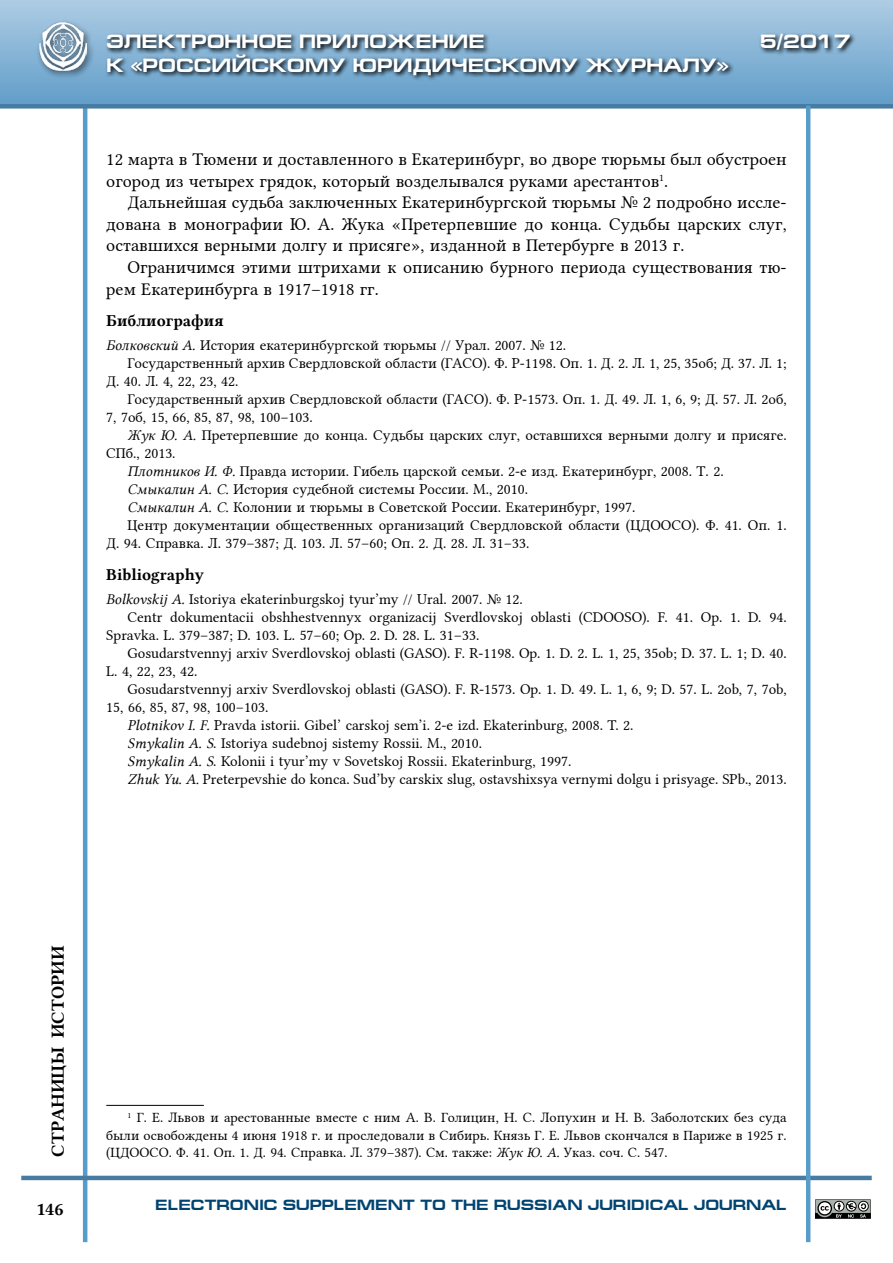
<style>
.page{position:relative;width:893px;height:1263px;background:#fff}
.page>*{position:absolute;margin:0;border:0;box-sizing:border-box;transform-origin:0 0}
.t1{font:700 19.5px "Europe Ext";color:#fff}
.t2{font:18px/21.6px "Lin Libertine";color:#000}
.t3{font:18px "Lin Libertine B";color:#000}
.t4{font:16.5px "Lin Libertine B";color:#000}
.t5{font:15px "Lin Libertine";color:#000}
.t6{font:700 15px "Europe Ext";color:#004371}
.t7{font:14.25px/17.1px "Lin Libertine";color:#000;text-align:justify}
.s1{font-family:"Lin Libertine I"}
</style>
<div class="page">
<div style="left:0;top:0;width:893px;height:106px;background:linear-gradient(to bottom,#aecce4,#619dc9)"></div>
<hr style="left:83px;top:106px;width:4px;height:1136px;background:#589cca">
<hr style="left:21px;top:1176px;width:851px;height:4px;background:#467ba2">
<div style="left:0;top:104px;width:893px;height:5px;background:#467ba2"></div>
<div style="left:35px;top:19px;width:60px;height:60px;background:#000;opacity:.63"></div>
<img style="left:39px;top:23px;width:48px;height:47px">
<svg style="left:105px;top:31px;width:751px;height:50px;background:#6b90ac"></svg>
<hr style="left:806px;top:106px;width:4px;height:1136px;background:#589cca">
<svg style="left:815px;top:1199px;width:56px;height:20px"></svg>
<hr style="left:106px;top:1105px;width:98px;height:1px;background:#000">
<h1 class="t1" style="left:106px;top:31px;width:380px">ЭЛЕКТРОННОЕ ПРИЛОЖЕНИЕ</h1>
<h1 class="t1" style="left:760px;top:31px;width:92px">5/2017</h1>
<h1 class="t1" style="left:106px;top:54px;width:624px">К «РОССИЙСКОМУ ЮРИДИЧЕСКОМУ ЖУРНАЛУ»</h1>
<p class="t2" style="left:106px;top:146px;width:682px">12 марта в Тюмени и доставленного в Екатеринбург, во дворе тюрьмы был обустроен огород из четырех грядок, который возделывался руками арестантов<sup>1</sup>.</p>
<p class="t2" style="left:106px;top:189px;width:682px;text-align:justify;text-indent:21px">Дальнейшая судьба заключенных Екатеринбургской тюрьмы № 2 подробно иссле&shy;дована в монографии Ю. А. Жука «Претерпевшие до конца. Судьбы царских слуг, оставшихся верными долгу и присяге», изданной в Петербурге в 2013 г.</p>
<p class="t2" style="left:106px;top:254px;width:680px;text-indent:21px">Ограничимся этими штрихами к описанию бурного периода существования тю&shy;рем Екатеринбурга в 1917–1918 гг.</p>
<p class="t4" style="left:106px;top:310px;width:119px">Библиография</p>
<p class="t5" style="left:106px;top:333px;width:461px"><span class="s1">Болковский А.</span> История екатеринбургской тюрьмы // Урал. 2007. № 12.</p>
<p class="t5" style="left:128px;top:351px;width:661px">Государственный архив Свердловской области (ГАСО). Ф. Р-1198. Оп. 1. Д. 2. Л. 1, 25, 35об; Д. 37. Л. 1;</p>
<p class="t5" style="left:106px;top:369px;width:134px">Д. 40. Л. 4, 22, 23, 42.</p>
<p class="t5" style="left:128px;top:387px;width:661px">Государственный архив Свердловской области (ГАСО). Ф. Р-1573. Оп. 1. Д. 49. Л. 1, 6, 9; Д. 57. Л. 2об,</p>
<p class="t5" style="left:106px;top:405px;width:208px">7, 7об, 15, 66, 85, 87, 98, 100–103.</p>
<p class="t5" style="left:128px;top:423px;width:661px"><span class="s1">Жук Ю. А.</span> Претерпевшие до конца. Судьбы царских слуг, оставшихся верными долгу и присяге.</p>
<p class="t5" style="left:106px;top:441px;width:71px">СПб., 2013.</p>
<p class="t5" style="left:128px;top:459px;width:598px"><span class="s1">Плотников И. Ф.</span> Правда истории. Гибель царской семьи. 2-е изд. Екатеринбург, 2008. Т. 2.</p>
<p class="t5" style="left:128px;top:477px;width:402px"><span class="s1">Смыкалин А. С.</span> История судебной системы России. М., 2010.</p>
<p class="t5" style="left:128px;top:495px;width:509px"><span class="s1">Смыкалин А. С.</span> Колонии и тюрьмы в Советской России. Екатеринбург, 1997.</p>
<p class="t5" style="left:128px;top:513px;width:661px">Центр документации общественных организаций Свердловской области (ЦДООСО). Ф. 41. Оп. 1.</p>
<p class="t5" style="left:106px;top:531px;width:425px">Д. 94. Справка. Л. 379–387; Д. 103. Л. 57–60; Оп. 2. Д. 28. Л. 31–33.</p>
<p class="t4" style="left:106px;top:563px;width:99px">Bibliography</p>
<p class="t5" style="left:106px;top:587px;width:418px"><span class="s1">Bolkovskij A.</span> Istoriya ekaterinburgskoj tyur’my // Ural. 2007. № 12.</p>
<p class="t5" style="left:128px;top:605px;width:661px">Centr dokumentacii obshhestvennyx organizacij Sverdlovskoj oblasti (CDOOSO). F. 41. Op. 1. D. 94.</p>
<p class="t5" style="left:106px;top:623px;width:374px">Spravka. L. 379–387; D. 103. L. 57–60; Op. 2. D. 28. L. 31–33.</p>
<p class="t5" style="left:128px;top:641px;width:661px">Gosudarstvennyj arxiv Sverdlovskoj oblasti (GASO). F. R-1198. Op. 1. D. 2. L. 1, 25, 35ob; D. 37. L. 1; D. 40.</p>
<p class="t5" style="left:106px;top:659px;width:93px">L. 4, 22, 23, 42.</p>
<p class="t5" style="left:128px;top:677px;width:661px">Gosudarstvennyj arxiv Sverdlovskoj oblasti (GASO). F. R-1573. Op. 1. D. 49. L. 1, 6, 9; D. 57. L. 2ob, 7, 7ob,</p>
<p class="t5" style="left:106px;top:695px;width:164px">15, 66, 85, 87, 98, 100–103.</p>
<p class="t5" style="left:128px;top:713px;width:507px"><span class="s1">Plotnikov I. F.</span> Pravda istorii. Gibel’ carskoj sem’i. 2-e izd. Ekaterinburg, 2008. T. 2.</p>
<p class="t5" style="left:128px;top:731px;width:356px"><span class="s1">Smykalin A. S</span>. Istoriya sudebnoj sistemy Rossii. M., 2010.</p>
<p class="t5" style="left:128px;top:749px;width:445px"><span class="s1">Smykalin A. S</span>. Kolonii i tyur’my v Sovetskoj Rossii. Ekaterinburg, 1997.</p>
<p class="t5" style="left:128px;top:767px;width:661px"><span class="s1">Zhuk Yu. A.</span> Preterpevshie do konca. Sud’by carskix slug, ostavshixsya vernymi dolgu i prisyage. SPb., 2013.</p>
<p class="t3" style="left:46px;top:1157px;width:213px;rotate:-90deg">СТРАНИЦЫ ИСТОРИИ</p>
<p class="t3" style="left:36px;top:1197px;width:29px">146</p>
<p class="t7" style="left:106px;top:1108px;width:682px;text-indent:21px"><sup>1</sup> Г. Е. Львов и арестованные вместе с ним А. В. Голицин, Н. С. Лопухин и Н. В. Заболотских без суда были освобождены 4 июня 1918 г. и проследовали в Сибирь. Князь Г. Е. Львов скончался в Париже в 1925 г. (ЦДООСО. Ф. 41. Оп. 1. Д. 94. Справка. Л. 379–387). См. также: <span class="s1">Жук Ю. А.</span> Указ. соч. С. 547.</p>
<p class="t6" style="left:155px;top:1196px;width:633px">ELECTRONIC SUPPLEMENT TO THE RUSSIAN JURIDICAL JOURNAL</p>
</div>
